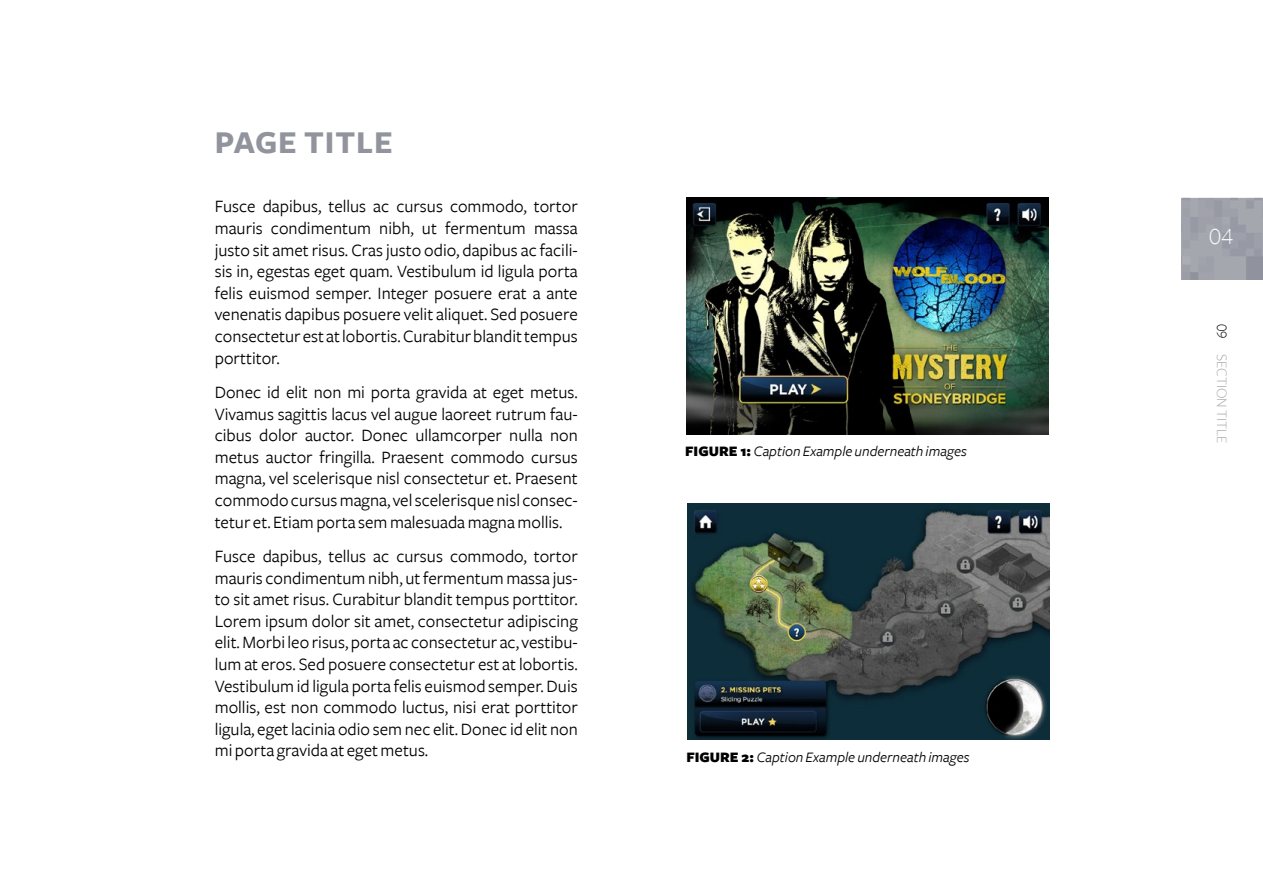
<style>
.page{position:relative;width:1263px;height:893px;background:#fff}
.page>*{position:absolute;margin:0;border:0;box-sizing:border-box;transform-origin:0 0}
.t1{font:700 33px "Freight Sans";letter-spacing:.025em;color:#92949d}
.t2{font:24px "Freight Sans Light SC";color:#fff}
.t3{font:18px/21.6px "Freight Sans";color:#000;text-align:justify}
.t4{font:italic 15px "Freight Sans";color:#000}
.t5{font:300 15px "Freight Sans";color:#9d9d9c}
.s1{font-weight:900;font-style:normal}
.s2{font-family:"Freight Sans Light SC";font-weight:400;color:#000}
</style>
<div class="page">
<img style="left:686px;top:198px;width:362px;height:236px">
<img style="left:1181px;top:198px;width:82px;height:82px">
<img style="left:687px;top:504px;width:363px;height:236px">
<p class="t1" style="left:215px;top:124px;width:180px">PAGE TITLE</p>
<p class="t3" style="left:215px;top:196px;width:365px">Fusce dapibus, tellus ac cursus commodo, tortor mauris condimentum nibh, ut fermentum massa justo sit amet risus. Cras justo odio, dapibus ac facili&shy;sis in, egestas eget quam. Vestibulum id ligula porta felis euismod semper. Integer posuere erat a ante venenatis dapibus posuere velit aliquet. Sed posuere consectetur est at lobortis. Curabitur blandit tempus porttitor.</p>
<p class="t3" style="left:215px;top:382px;width:365px">Donec id elit non mi porta gravida at eget metus.<br>Vivamus sagittis lacus vel augue laoreet rutrum fau&shy;cibus dolor auctor. Donec ullamcorper nulla non metus auctor fringilla. Praesent commodo cursus magna, vel scelerisque nisl consectetur et. Praesent commodo cursus magna, vel scelerisque nisl consec&shy;tetur et. Etiam porta sem malesuada magna mollis.</p>
<p class="t3" style="left:215px;top:546px;width:365px">Fusce dapibus, tellus ac cursus commodo, tortor mauris condimentum nibh, ut fermentum massa jus&shy;to sit amet risus. Curabitur blandit tempus porttitor.<br>Lorem ipsum dolor sit amet, consectetur adipiscing elit. Morbi leo risus, porta ac consectetur ac, vestibu&shy;lum at eros. Sed posuere consectetur est at lobortis.<br>Vestibulum id ligula porta felis euismod semper. Duis mollis, est non commodo luctus, nisi erat porttitor ligula, eget lacinia odio sem nec elit. Donec id elit non mi porta gravida at eget metus.</p>
<p class="t4" style="left:685px;top:443px;width:283px"><span class="s1">FIGURE 1:</span> Caption Example underneath images</p>
<p class="t4" style="left:686px;top:749px;width:285px"><span class="s1">FIGURE 2:</span> Caption Example underneath images</p>
<p class="t2" style="left:1209px;top:223px;width:25px">04</p>
<p class="t5" style="left:1230px;top:324px;width:121px;rotate:90deg"><span class="s2">09</span> SECTION TITLE</p>
</div>
